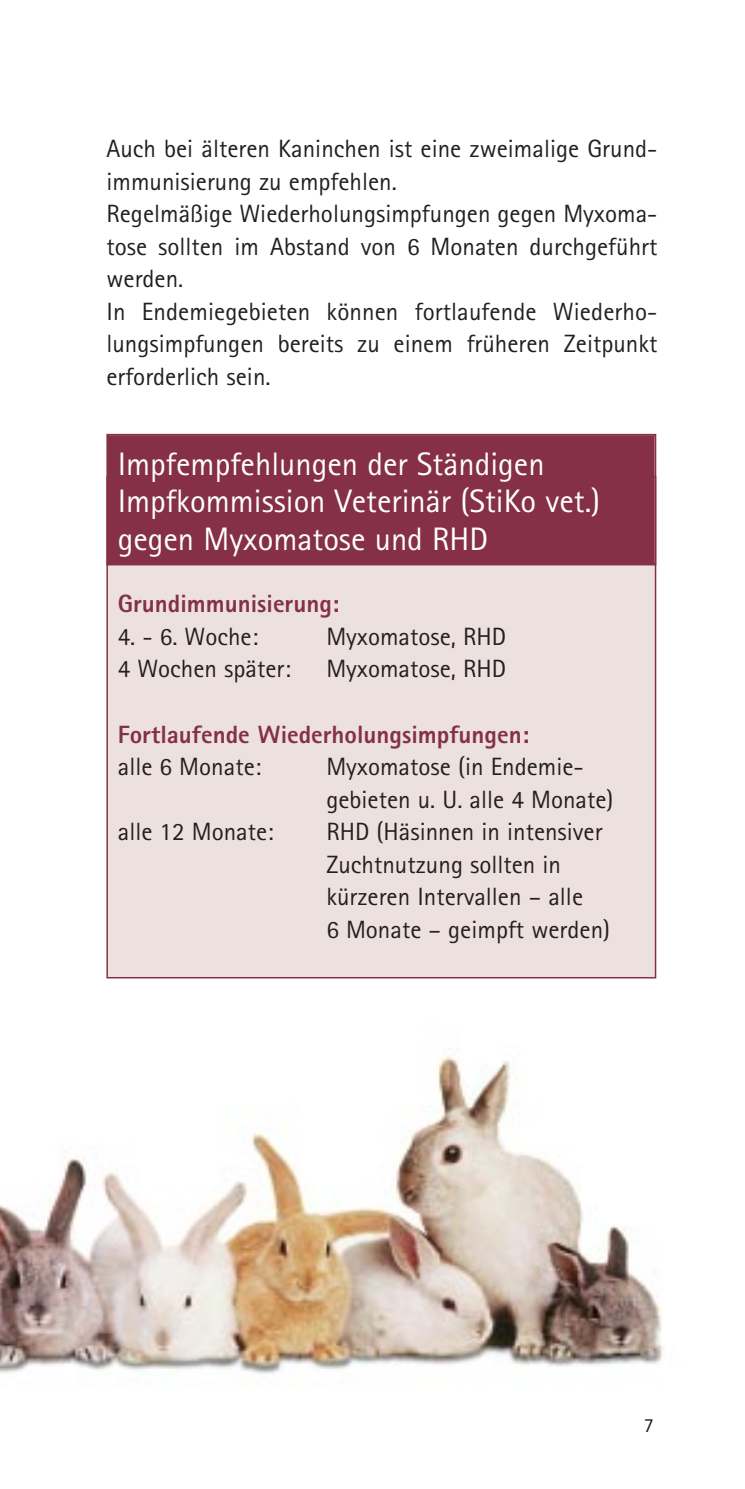
<style>
.page{position:relative;width:745px;height:1489px;background:#fff}
.page>*{position:absolute;margin:0;border:0;box-sizing:border-box;transform-origin:0 0}
.t1{font:32.5px/37.5px "AT Rotis Sans Serif";color:#fff}
.t2{font:25px/32.5px "AT Rotis Sans Serif";color:#231f20}
.t3{font:800 25px "AT Rotis Sans Serif";color:#853046}
.t4{font:20px "AT Rotis Sans Serif";color:#231f20}
</style>
<div class="page">
<img style="left:0;top:1049px;width:663px;height:325px">
<div style="left:108px;top:477px;width:546px;height:499px;background:#ece1df"></div>
<div style="left:108px;top:436px;width:546px;height:127px;background:#853046"></div>
<div style="left:106px;top:434px;width:550px;height:131px;border:2px solid #853046"></div>
<p class="t2" style="left:106px;top:135px;width:552px">Auch bei älteren Kaninchen ist eine zweimalige Grund - immunisierung zu empfehlen.<br>Regelmäßige Wiederholungsimpfungen gegen Myxo ma - tose sollten im Abstand von 6 Monaten durchgeführt werden.<br>In Endemiegebieten können fortlaufende Wie derho - lungs impfungen bereits zu einem früheren Zeitpunkt erforderlich sein.</p>
<h1 class="t1" style="left:118px;top:448px;width:484px">Impfempfehlungen der Ständigen<br>Impfkommission Veterinär (StiKo vet.) gegen Myxomatose und RHD</h1>
<p class="t3" style="left:118px;top:595px;width:223px">Grundimmunisierung:</p>
<p class="t2" style="left:118px;top:622px;width:142px">4. - 6. Woche:</p>
<p class="t2" style="left:326px;top:622px;width:181px">Myxomatose, RHD</p>
<p class="t2" style="left:118px;top:655px;width:174px">4 Wochen später:</p>
<p class="t2" style="left:326px;top:655px;width:181px">Myxomatose, RHD</p>
<p class="t3" style="left:118px;top:725px;width:412px">Fortlaufende Wiederholungsimpfungen:</p>
<p class="t2" style="left:118px;top:752px;width:145px">alle 6 Monate:</p>
<p class="t2" style="left:326px;top:752px;width:288px">Myxomatose (in Endemie -<br>ge bieten u. U. alle 4 Monate)</p>
<p class="t2" style="left:118px;top:817px;width:157px">alle 12 Monate:</p>
<p class="t2" style="left:326px;top:817px;width:285px">RHD (Häsinnen in intensiver<br>Zuchtnutzung sollten in kürzeren Intervallen – alle<br>6 Monate – geimpft werden)</p>
<p class="t4" style="left:643px;top:1418px;width:11px">7</p>
</div>
